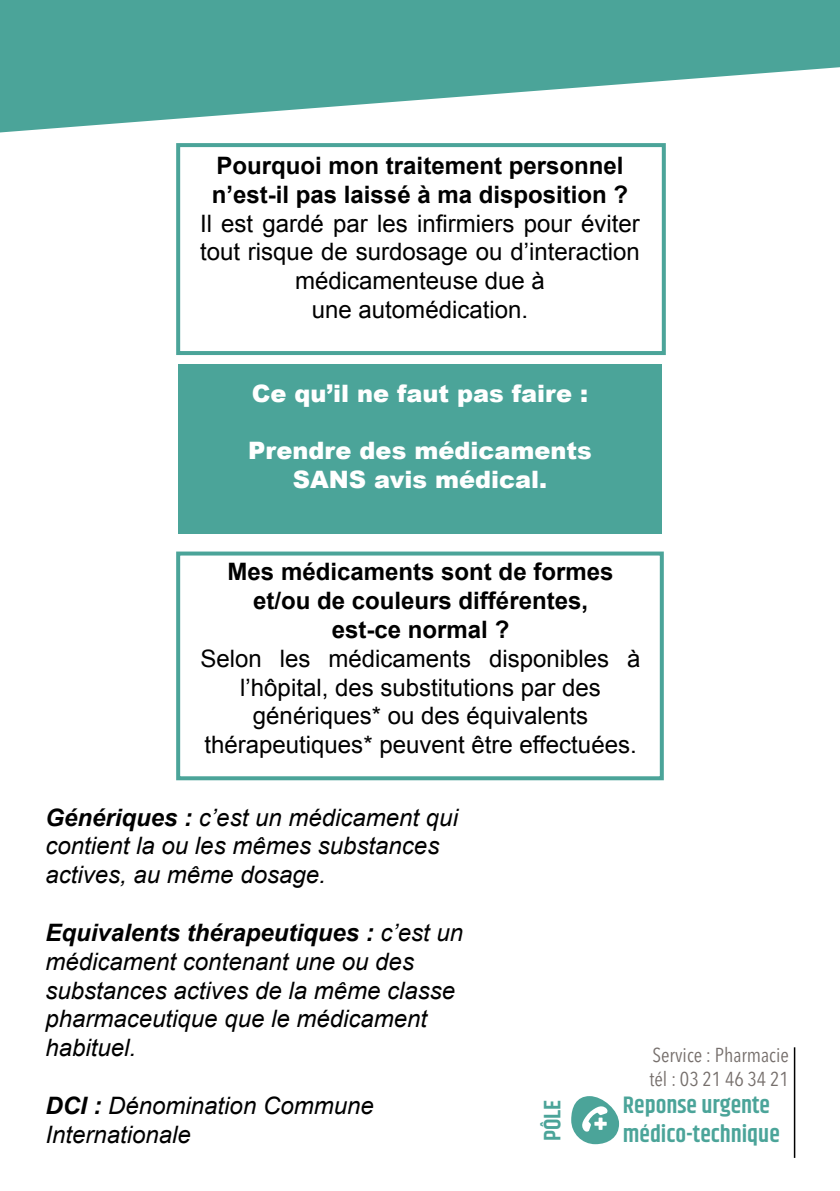
<style>
.page{position:relative;width:840px;height:1191px;background:#fff}
.page>*{position:absolute;margin:0;border:0;box-sizing:border-box;transform-origin:0 0}
.t1{font:italic 24px/28.8px "Arial";color:#000}
.t2{font:24px/28.8px "Arial";color:#000;text-align:center}
.t3{font:700 24px/28.8px "Arial";color:#000}
.t4{font:900 24px/28.8px "Arial";color:#fff;text-align:center}
.t5{font:600 24px/28.8px "Khand";color:#4ba499}
.t6{font:condensed 20px/24px "Avenir Next LT Pro";color:#766f6c}
.s1{font-weight:700}
</style>
<div class="page">
<svg style="left:0;top:0;width:839px;height:132px;fill:#4ba499"></svg>
<div style="left:176px;top:143px;width:489px;height:212px;border:4px solid #4ba499"></div>
<div style="left:178px;top:364px;width:483px;height:170px;background:#4ba499"></div>
<div style="left:176px;top:551px;width:487px;height:229px;border:4px solid #4ba499"></div>
<svg style="left:571px;top:1096px;width:47px;height:48px"></svg>
<hr style="left:793px;top:1047px;width:1px;height:110px;background:#000">
<p class="t3" style="left:211px;top:152px;width:418px">Pourquoi mon traitement personnel n’est-il pas laissé à ma disposition ?</p>
<p class="t2" style="left:200px;top:209px;width:441px">Il est gardé par les infirmiers pour éviter tout risque de surdosage ou d’interaction médicamenteuse due à<br>une automédication.</p>
<p class="t4" style="left:252px;top:378px;width:337px">Ce qu’il ne faut pas faire :</p>
<p class="t4" style="left:248px;top:435px;width:345px">Prendre des médicaments<br>SANS avis médical.</p>
<p class="t3" style="left:227px;top:558px;width:387px;text-align:center">Mes médicaments sont de formes et/ou de couleurs différentes, est-ce normal ?</p>
<p class="t2" style="left:200px;top:644px;width:441px">Selon les médicaments disponibles à l’hôpital, des substitutions par des génériques* ou des équivalents thérapeutiques* peuvent être effectuées.</p>
<p class="t1" style="left:45px;top:803px;width:414px"><span class="s1">Génériques :</span> c’est un médicament qui contient la ou les mêmes substances actives, au même dosage.</p>
<p class="t1" style="left:45px;top:918px;width:419px"><span class="s1">Equivalents thérapeutiques :</span> c’est un médicament contenant une ou des substances actives de la même classe pharmaceutique que le médicament habituel.</p>
<p class="t1" style="left:45px;top:1091px;width:330px"><span class="s1">DCI :</span> Dénomination Commune<br>Internationale</p>
<p class="t6" style="left:649px;top:1043px;width:141px">Service : Pharmacie tél : 03 21 46 34 21</p>
<p class="t5" style="left:539px;top:1141px;width:43px;rotate:-90deg">PÔLE</p>
<p class="t5" style="left:622px;top:1092px;width:158px">Reponse urgente médico-technique</p>
</div>
